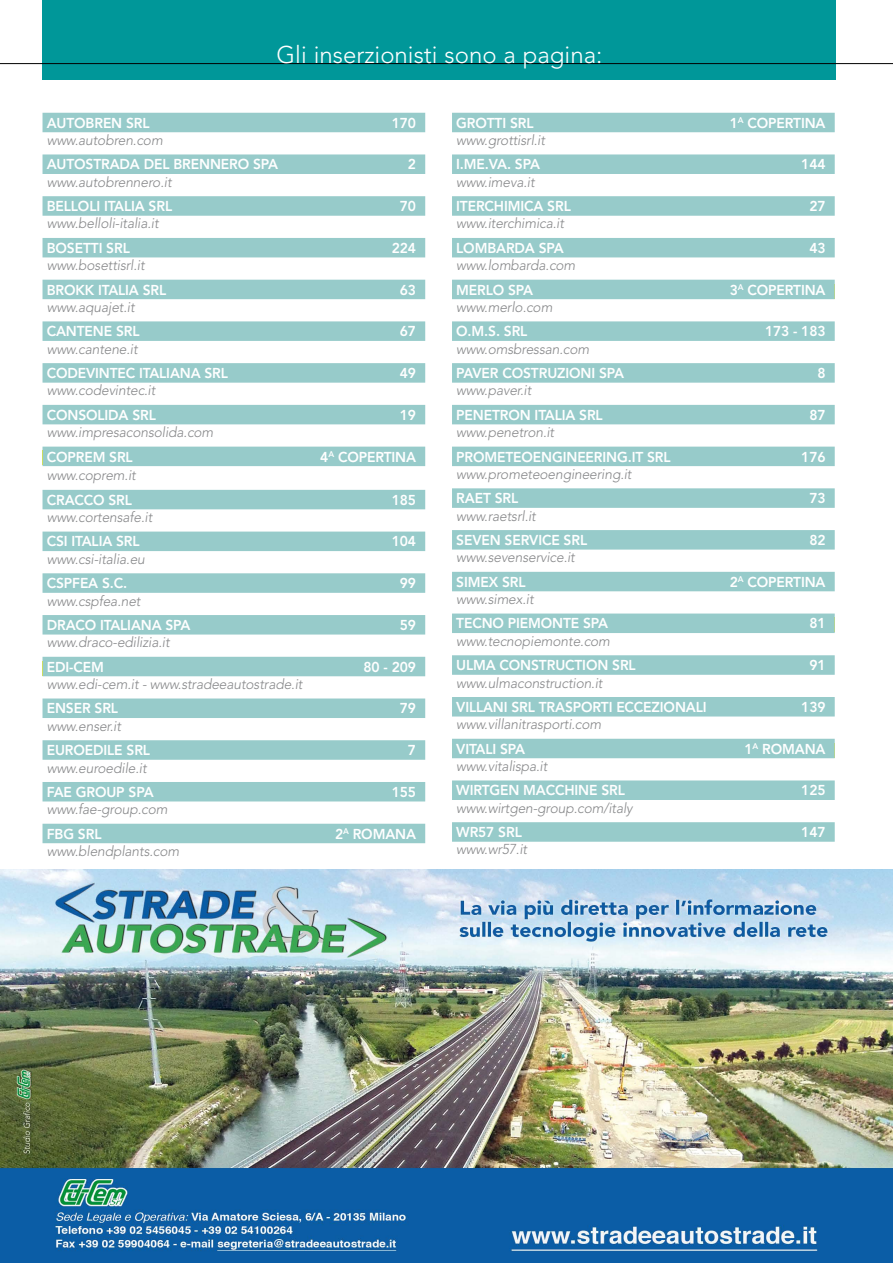
<style>
.page{position:relative;width:893px;height:1263px;background:#fff}
.page>*{position:absolute;margin:0;border:0;box-sizing:border-box;transform-origin:0 0}
.t1{font:300 24px "Avenir";color:#fff}
.t2{font:italic 300 14.25px "Avenir";letter-spacing:-.01em;color:#87888a}
.t3{font:800 14.25px "Avenir";letter-spacing:-.01em;color:#fff}
</style>
<div class="page">
<div style="left:43px;top:0;width:793px;height:80px;background:#009799"></div>
<hr style="left:0;top:63px;width:893px;height:1px;background:#000">
<div style="left:43px;top:113px;width:382px;height:19px;background:#97cbca"></div>
<div style="left:43px;top:154px;width:382px;height:20px;background:#97cbca"></div>
<div style="left:43px;top:196px;width:382px;height:20px;background:#97cbca"></div>
<div style="left:43px;top:238px;width:382px;height:19px;background:#97cbca"></div>
<div style="left:43px;top:280px;width:382px;height:19px;background:#97cbca"></div>
<div style="left:43px;top:321px;width:382px;height:20px;background:#97cbca"></div>
<div style="left:43px;top:363px;width:382px;height:20px;background:#97cbca"></div>
<div style="left:43px;top:405px;width:382px;height:19px;background:#97cbca"></div>
<div style="left:43px;top:447px;width:382px;height:19px;background:#97cbca"></div>
<div style="left:43px;top:490px;width:382px;height:19px;background:#97cbca"></div>
<div style="left:43px;top:532px;width:382px;height:19px;background:#97cbca"></div>
<div style="left:43px;top:573px;width:382px;height:20px;background:#97cbca"></div>
<div style="left:43px;top:615px;width:382px;height:19px;background:#97cbca"></div>
<div style="left:43px;top:657px;width:382px;height:19px;background:#97cbca"></div>
<div style="left:43px;top:698px;width:382px;height:20px;background:#97cbca"></div>
<div style="left:43px;top:740px;width:382px;height:20px;background:#97cbca"></div>
<div style="left:43px;top:782px;width:382px;height:19px;background:#97cbca"></div>
<div style="left:43px;top:824px;width:382px;height:19px;background:#97cbca"></div>
<div style="left:452px;top:113px;width:383px;height:19px;background:#97cbca"></div>
<div style="left:452px;top:154px;width:383px;height:20px;background:#97cbca"></div>
<div style="left:452px;top:196px;width:383px;height:20px;background:#97cbca"></div>
<div style="left:452px;top:238px;width:383px;height:19px;background:#97cbca"></div>
<div style="left:452px;top:280px;width:383px;height:19px;background:#97cbca"></div>
<div style="left:452px;top:321px;width:383px;height:20px;background:#97cbca"></div>
<div style="left:452px;top:363px;width:383px;height:20px;background:#97cbca"></div>
<div style="left:452px;top:405px;width:383px;height:19px;background:#97cbca"></div>
<div style="left:452px;top:447px;width:383px;height:19px;background:#97cbca"></div>
<div style="left:452px;top:488px;width:383px;height:20px;background:#97cbca"></div>
<div style="left:452px;top:530px;width:383px;height:20px;background:#97cbca"></div>
<div style="left:452px;top:572px;width:383px;height:19px;background:#97cbca"></div>
<div style="left:452px;top:613px;width:383px;height:20px;background:#97cbca"></div>
<div style="left:452px;top:655px;width:383px;height:20px;background:#97cbca"></div>
<div style="left:452px;top:697px;width:383px;height:19px;background:#97cbca"></div>
<div style="left:452px;top:739px;width:383px;height:19px;background:#97cbca"></div>
<div style="left:452px;top:780px;width:383px;height:20px;background:#97cbca"></div>
<div style="left:452px;top:822px;width:383px;height:20px;background:#97cbca"></div>
<img style="left:0;top:870px;width:893px;height:393px">
<h1 class="t1" style="left:277px;top:41px;width:327px">Gli inserzionisti sono a pagina:</h1>
<p class="t3" style="left:47px;top:114px;width:104px">AUTOBREN SRL</p>
<p class="t3" style="left:392px;top:114px;width:26px">170</p>
<p class="t2" style="left:47px;top:132px;width:118px">www.autobren.com</p>
<p class="t3" style="left:47px;top:156px;width:233px">AUTOSTRADA DEL BRENNERO SPA</p>
<p class="t3" style="left:408px;top:156px;width:10px">2</p>
<p class="t2" style="left:47px;top:173px;width:126px">www.autobrennero.it</p>
<p class="t3" style="left:47px;top:198px;width:127px">BELLOLI ITALIA SRL</p>
<p class="t3" style="left:400px;top:198px;width:18px">70</p>
<p class="t2" style="left:47px;top:215px;width:113px">www.belloli-italia.it</p>
<p class="t3" style="left:47px;top:239px;width:85px">BOSETTI SRL</p>
<p class="t3" style="left:392px;top:239px;width:26px">224</p>
<p class="t2" style="left:47px;top:257px;width:99px">www.bosettisrl.it</p>
<p class="t3" style="left:47px;top:281px;width:121px">BROKK ITALIA SRL</p>
<p class="t3" style="left:400px;top:281px;width:18px">63</p>
<p class="t2" style="left:47px;top:299px;width:89px">www.aquajet.it</p>
<p class="t3" style="left:47px;top:323px;width:94px">CANTENE SRL</p>
<p class="t3" style="left:400px;top:323px;width:18px">67</p>
<p class="t2" style="left:47px;top:340px;width:92px">www.cantene.it</p>
<p class="t3" style="left:47px;top:365px;width:183px">CODEVINTEC ITALIANA SRL</p>
<p class="t3" style="left:400px;top:365px;width:18px">49</p>
<p class="t2" style="left:47px;top:382px;width:110px">www.codevintec.it</p>
<p class="t3" style="left:47px;top:406px;width:111px">CONSOLIDA SRL</p>
<p class="t3" style="left:400px;top:406px;width:18px">19</p>
<p class="t2" style="left:47px;top:424px;width:168px">www.impresaconsolida.com</p>
<p class="t3" style="left:47px;top:448px;width:88px">COPREM SRL</p>
<p class="t3" style="left:320px;top:448px;width:97px">4<sup>A</sup> COPERTINA</p>
<p class="t2" style="left:47px;top:467px;width:91px">www.coprem.it</p>
<p class="t3" style="left:47px;top:491px;width:87px">CRACCO SRL</p>
<p class="t3" style="left:392px;top:491px;width:26px">185</p>
<p class="t2" style="left:47px;top:509px;width:107px">www.cortensafe.it</p>
<p class="t3" style="left:47px;top:533px;width:94px">CSI ITALIA SRL</p>
<p class="t3" style="left:392px;top:533px;width:26px">104</p>
<p class="t2" style="left:47px;top:550px;width:100px">www.csi-italia.eu</p>
<p class="t3" style="left:47px;top:575px;width:82px">CSPFEA S.C.</p>
<p class="t3" style="left:400px;top:575px;width:18px">99</p>
<p class="t2" style="left:47px;top:592px;width:95px">www.cspfea.net</p>
<p class="t3" style="left:47px;top:617px;width:145px">DRACO ITALIANA SPA</p>
<p class="t3" style="left:400px;top:617px;width:18px">59</p>
<p class="t2" style="left:47px;top:634px;width:124px">www.draco-edilizia.it</p>
<p class="t3" style="left:47px;top:658px;width:59px">EDI-CEM</p>
<p class="t3" style="left:364px;top:658px;width:54px">80 - 209</p>
<p class="t2" style="left:47px;top:676px;width:257px">www.edi-cem.it - www.stradeeautostrade.it</p>
<p class="t3" style="left:47px;top:700px;width:73px">ENSER SRL</p>
<p class="t3" style="left:400px;top:700px;width:18px">79</p>
<p class="t2" style="left:47px;top:717px;width:76px">www.enser.it</p>
<p class="t3" style="left:47px;top:742px;width:105px">EUROEDILE SRL</p>
<p class="t3" style="left:408px;top:742px;width:10px">7</p>
<p class="t2" style="left:47px;top:759px;width:101px">www.euroedile.it</p>
<p class="t3" style="left:47px;top:783px;width:108px">FAE GROUP SPA</p>
<p class="t3" style="left:392px;top:783px;width:26px">155</p>
<p class="t2" style="left:47px;top:801px;width:122px">www.fae-group.com</p>
<p class="t3" style="left:47px;top:825px;width:56px">FBG SRL</p>
<p class="t3" style="left:335px;top:825px;width:83px">2<sup>A</sup> ROMANA</p>
<p class="t2" style="left:47px;top:843px;width:134px">www.blendplants.com</p>
<p class="t3" style="left:456px;top:114px;width:79px">GROTTI SRL</p>
<p class="t3" style="left:730px;top:114px;width:97px">1<sup>A</sup> COPERTINA</p>
<p class="t2" style="left:456px;top:132px;width:90px">www.grottisrl.it</p>
<p class="t3" style="left:456px;top:156px;width:85px">I.ME.VA. SPA</p>
<p class="t3" style="left:801px;top:156px;width:26px">144</p>
<p class="t2" style="left:456px;top:173px;width:80px">www.imeva.it</p>
<p class="t3" style="left:456px;top:198px;width:116px">ITERCHIMICA SRL</p>
<p class="t3" style="left:809px;top:198px;width:18px">27</p>
<p class="t2" style="left:456px;top:215px;width:109px">www.iterchimica.it</p>
<p class="t3" style="left:456px;top:239px;width:109px">LOMBARDA SPA</p>
<p class="t3" style="left:809px;top:239px;width:18px">43</p>
<p class="t2" style="left:456px;top:257px;width:121px">www.lombarda.com</p>
<p class="t3" style="left:456px;top:281px;width:78px">MERLO SPA</p>
<p class="t3" style="left:730px;top:281px;width:97px">3<sup>A</sup> COPERTINA</p>
<p class="t2" style="left:456px;top:299px;width:98px">www.merlo.com</p>
<p class="t3" style="left:456px;top:323px;width:73px">O.M.S. SRL</p>
<p class="t3" style="left:765px;top:323px;width:62px">173 - 183</p>
<p class="t2" style="left:456px;top:340px;width:134px">www.omsbressan.com</p>
<p class="t3" style="left:456px;top:365px;width:169px">PAVER COSTRUZIONI SPA</p>
<p class="t3" style="left:817px;top:365px;width:10px">8</p>
<p class="t2" style="left:456px;top:382px;width:77px">www.paver.it</p>
<p class="t3" style="left:456px;top:406px;width:148px">PENETRON ITALIA SRL</p>
<p class="t3" style="left:809px;top:406px;width:18px">87</p>
<p class="t2" style="left:456px;top:424px;width:99px">www.penetron.it</p>
<p class="t3" style="left:456px;top:448px;width:216px">PROMETEOENGINEERING.IT SRL</p>
<p class="t3" style="left:801px;top:448px;width:26px">176</p>
<p class="t2" style="left:456px;top:466px;width:177px">www.prometeoengineering.it</p>
<p class="t3" style="left:456px;top:490px;width:64px">RAET SRL</p>
<p class="t3" style="left:809px;top:490px;width:18px">73</p>
<p class="t2" style="left:456px;top:507px;width:81px">www.raetsrl.it</p>
<p class="t3" style="left:456px;top:532px;width:132px">SEVEN SERVICE SRL</p>
<p class="t3" style="left:809px;top:532px;width:18px">82</p>
<p class="t2" style="left:456px;top:549px;width:120px">www.sevenservice.it</p>
<p class="t3" style="left:456px;top:573px;width:71px">SIMEX SRL</p>
<p class="t3" style="left:730px;top:573px;width:97px">2<sup>A</sup> COPERTINA</p>
<p class="t2" style="left:456px;top:591px;width:79px">www.simex.it</p>
<p class="t3" style="left:456px;top:615px;width:153px">TECNO PIEMONTE SPA</p>
<p class="t3" style="left:809px;top:615px;width:18px">81</p>
<p class="t2" style="left:456px;top:632px;width:155px">www.tecnopiemonte.com</p>
<p class="t3" style="left:456px;top:657px;width:181px">ULMA CONSTRUCTION SRL</p>
<p class="t3" style="left:809px;top:657px;width:18px">91</p>
<p class="t2" style="left:456px;top:674px;width:148px">www.ulmaconstruction.it</p>
<p class="t3" style="left:456px;top:698px;width:252px">VILLANI SRL TRASPORTI ECCEZIONALI</p>
<p class="t3" style="left:801px;top:698px;width:26px">139</p>
<p class="t2" style="left:456px;top:716px;width:147px">www.villanitrasporti.com</p>
<p class="t3" style="left:456px;top:740px;width:70px">VITALI SPA</p>
<p class="t3" style="left:744px;top:740px;width:83px">1<sup>A</sup> ROMANA</p>
<p class="t2" style="left:456px;top:758px;width:93px">www.vitalispa.it</p>
<p class="t3" style="left:456px;top:782px;width:170px">WIRTGEN MACCHINE SRL</p>
<p class="t3" style="left:801px;top:782px;width:26px">125</p>
<p class="t2" style="left:456px;top:799px;width:178px">www.wirtgen-group.com/italy</p>
<p class="t3" style="left:456px;top:824px;width:67px">WR57 SRL</p>
<p class="t3" style="left:801px;top:824px;width:26px">147</p>
<p class="t2" style="left:456px;top:841px;width:72px">www.wr57.it</p>
</div>
